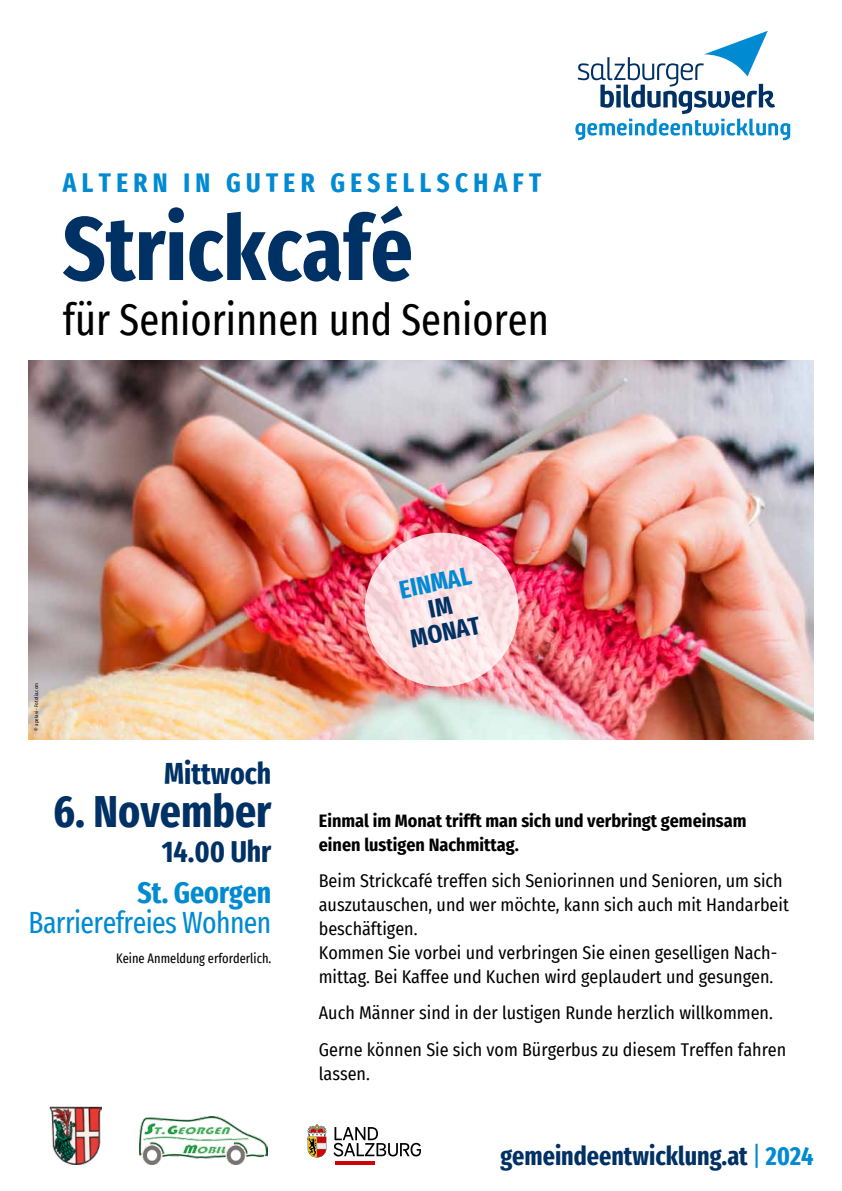
<style>
.page{position:relative;width:842px;height:1191px;background:#fff}
.page>*{position:absolute;margin:0;border:0;box-sizing:border-box;transform-origin:0 0}
.t1{font:700 extra-condensed 90px "Fira Sans";color:#003165}
.t2{font:700 extra-condensed 45px "Fira Sans";color:#003165}
.t3{font:extra-condensed 43.8px "Fira Sans";color:#000}
.t4{font:extra-condensed 30px "Fira Sans";letter-spacing:-.02em;color:#008ad2}
.t5{font:700 extra-condensed 30px "Fira Sans";color:#003165}
.t6{font:700 extra-condensed 30px "Fira Sans";color:#008ad2}
.t7{font:700 extra-condensed 27px "Fira Sans";letter-spacing:.2em;color:#008ad2}
.t8{font:700 extra-condensed 26.1px "Fira Sans";color:#003165}
.t9{font:700 extra-condensed 25.5px/25.1px "Fira Sans";color:#003165;text-align:center}
.t10{font:700 extra-condensed 25.5px "Fira Sans";color:#008ad2}
.t11{font:18px/24px "Fira Sans Condensed";color:#000}
.t12{font:700 18px/24px "Fira Sans Condensed";color:#000}
.t13{font:extra-condensed 13.5px "Fira Sans";color:#000}
.t14{font:5px "Fira Sans Condensed";color:#000}
.s1{font-weight:400;color:#008ad2}
.s2{color:#008ad2}
</style>
<div class="page">
<img style="left:28px;top:361px;width:786px;height:378px">
<svg style="left:308px;top:1124px;width:18px;height:33px"></svg>
<hr style="left:334px;top:1161px;width:40px;height:3px;background:#d10007">
<svg style="left:333px;top:1127px;width:88px;height:29px"></svg>
<svg style="left:365px;top:532px;width:153px;height:154px;background:#fadfe3"></svg>
<svg style="left:575px;top:31px;width:215px;height:109px"></svg>
<img style="left:49px;top:1106px;width:52px;height:58px">
<img style="left:140px;top:1116px;width:128px;height:48px">
<h3 class="t7" style="left:63px;top:160px;width:480px">Altern in guter Gesellschaft</h3>
<h1 class="t1" style="left:63px;top:174px;width:352px">Strickcafé</h1>
<h3 class="t3" style="left:63px;top:286px;width:487px">für Seniorinnen und Senioren</h3>
<p class="t14" style="left:33px;top:730px;width:49px;rotate:-90deg">© apelavi - Fotolia.com</p>
<h3 class="t5" style="left:164px;top:748px;width:109px">Mittwoch</h3>
<h2 class="t2" style="left:53px;top:774px;width:220px">6. November</h2>
<h3 class="t5" style="left:162px;top:826px;width:111px">14.00 Uhr</h3>
<h3 class="t6" style="left:138px;top:867px;width:135px">St. Georgen</h3>
<h3 class="t4" style="left:29px;top:899px;width:244px">Barrierefreies Wohnen</h3>
<p class="t13" style="left:116px;top:948px;width:157px">Keine Anmeldung erforderlich.</p>
<h3 class="t10" style="left:395px;top:569px;width:74px;rotate:-12deg">einma l</h3>
<h3 class="t9" style="left:403px;top:600px;width:72px;rotate:-12deg">im monat</h3>
<p class="t12" style="left:319px;top:807px;width:429px">Einmal im Monat trifft man sich und verbringt gemeinsam einen lustigen Nachmittag.</p>
<p class="t11" style="left:319px;top:868px;width:472px">Beim Strickcafé treffen sich Seniorinnen und Senioren, um sich auszutauschen, und wer möchte, kann sich auch mit Handarbeit beschäftigen.<br>Kommen Sie vorbei und verbringen Sie einen geselligen Nach&shy;mittag. Bei Kaffee und Kuchen wird geplaudert und gesungen.</p>
<p class="t11" style="left:319px;top:994px;width:469px;line-height:36.1px">Auch Männer sind in der lustigen Runde herzlich willkommen.<br>Gerne können Sie sich vom Bürgerbus zu diesem Treffen fahren</p>
<p class="t11" style="left:319px;top:1060px;width:53px">lassen.</p>
<h3 class="t8" style="left:500px;top:1134px;width:315px">gemeindeentwicklung.at <span class="s1">|</span> <span class="s2">2024</span></h3>
</div>
